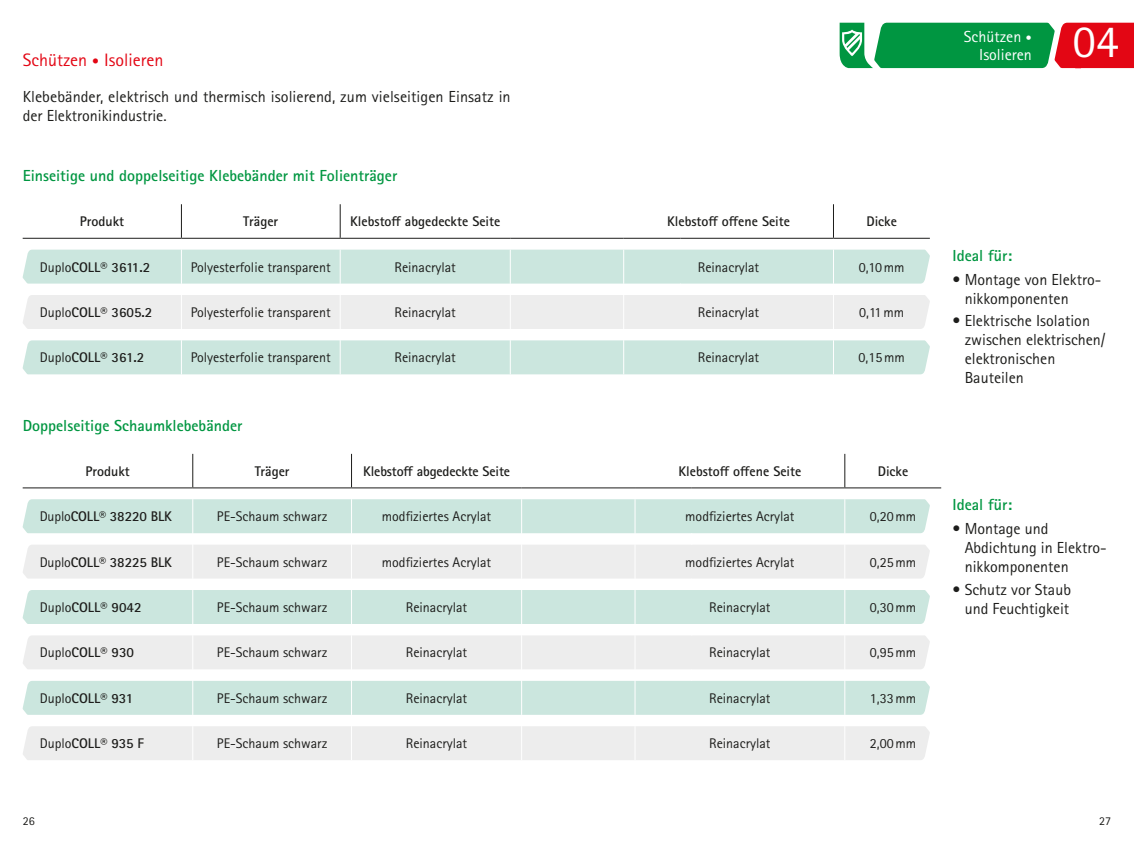
<style>
.page{position:relative;width:1134px;height:851px;background:#fff}
.page>*{position:absolute;margin:0;border:0;box-sizing:border-box;transform-origin:0 0}
.A_Fliesstext{font:46px "Rotis Sans Serif Std";color:#fff}
.A_Fliesstext-2{font:18px "Rotis Sans Serif Std";color:#e30614}
.A_Fliesstext-3{font:16px/19px "Rotis Sans Serif Std";color:#1d1d1b}
.A_Fliesstext-4{font:700 16px "Rotis Sans Serif Std";color:#009641}
.A_Headline{font:16px/18px "Rotis Sans Serif Std";color:#fff;text-align:right}
.t1{font:14px "Rotis Sans Serif Std";color:#1d1d1b}
.t2{font:700 14px "Rotis Sans Serif Std";color:#1d1d1b}
.t3{font:12px "Rotis Sans Serif Std";color:#1d1d1b}
.s1{font-weight:700;font-size:14px}
.s2{font-weight:400}
.s3{font-weight:700;font-size:12px}
</style>
<div class="page">
<svg style="left:840px;top:23px;width:294px;height:45px;background:#507a46"></svg>
<hr style="left:181px;top:204px;width:1px;height:34px;background:#1d1d1b">
<hr style="left:340px;top:204px;width:1px;height:34px;background:#1d1d1b">
<hr style="left:833px;top:204px;width:1px;height:34px;background:#1d1d1b">
<hr style="left:23px;top:238px;width:158px;height:1px;background:#1d1d1b">
<hr style="left:181px;top:238px;width:159px;height:1px;background:#1d1d1b">
<hr style="left:340px;top:238px;width:170px;height:1px;background:#1d1d1b">
<hr style="left:510px;top:238px;width:114px;height:1px;background:#1d1d1b">
<hr style="left:624px;top:238px;width:56px;height:1px;background:#1d1d1b">
<hr style="left:680px;top:238px;width:153px;height:1px;background:#1d1d1b">
<hr style="left:833px;top:238px;width:97px;height:1px;background:#1d1d1b">
<svg style="left:23px;top:249px;width:907px;height:125px"></svg>
<hr style="left:181px;top:340px;width:1px;height:34px;background:#fff">
<hr style="left:340px;top:340px;width:1px;height:34px;background:#fff">
<hr style="left:510px;top:340px;width:1px;height:34px;background:#fff">
<hr style="left:623px;top:340px;width:1px;height:34px;background:#fff">
<hr style="left:833px;top:340px;width:1px;height:34px;background:#fff">
<hr style="left:192px;top:454px;width:1px;height:33px;background:#1d1d1b">
<hr style="left:351px;top:454px;width:1px;height:33px;background:#1d1d1b">
<hr style="left:844px;top:454px;width:1px;height:33px;background:#1d1d1b">
<hr style="left:23px;top:487px;width:170px;height:1px;background:#1d1d1b">
<hr style="left:193px;top:487px;width:158px;height:1px;background:#1d1d1b">
<hr style="left:351px;top:487px;width:171px;height:1px;background:#1d1d1b">
<hr style="left:522px;top:487px;width:113px;height:1px;background:#1d1d1b">
<hr style="left:635px;top:487px;width:57px;height:1px;background:#1d1d1b">
<hr style="left:692px;top:487px;width:153px;height:1px;background:#1d1d1b">
<hr style="left:845px;top:487px;width:96px;height:1px;background:#1d1d1b">
<svg style="left:23px;top:499px;width:907px;height:261px"></svg>
<hr style="left:192px;top:726px;width:1px;height:34px;background:#fff">
<hr style="left:351px;top:726px;width:1px;height:34px;background:#fff">
<hr style="left:521px;top:726px;width:1px;height:34px;background:#fff">
<hr style="left:634px;top:726px;width:1px;height:34px;background:#fff">
<hr style="left:844px;top:726px;width:1px;height:34px;background:#fff">
<p class="A_Fliesstext-2" style="left:23px;top:50px;width:142px">Schützen <span class="s1">•</span> Isolieren</p>
<p class="A_Fliesstext-3" style="left:23px;top:87px;width:489px">Klebebänder, elektrisch und thermisch isolierend, zum vielseitigen Einsatz in der Elektronikindustrie.</p>
<p class="A_Fliesstext-4" style="left:23px;top:166px;width:376px">Einseitige und doppelseitige Klebebänder mit Folienträger</p>
<p class="t2" style="left:80px;top:212px;width:46px">Produkt</p>
<p class="t2" style="left:243px;top:212px;width:36px">Träger</p>
<p class="t2" style="left:350px;top:212px;width:152px">Klebstoff abgedeckte Seite</p>
<p class="t2" style="left:667px;top:212px;width:124px">Klebstoff offene Seite</p>
<p class="t2" style="left:866px;top:212px;width:32px">Dicke</p>
<p class="t2" style="left:40px;top:258px;width:112px"><span class="s2">Duplo</span>COLL® 3611.2</p>
<p class="t1" style="left:191px;top:258px;width:141px">Polyesterfolie transparent</p>
<p class="t1" style="left:394px;top:258px;width:63px">Reinacrylat</p>
<p class="t1" style="left:698px;top:258px;width:63px">Reinacrylat</p>
<p class="t1" style="left:859px;top:258px;width:47px">0,10mm</p>
<p class="t2" style="left:40px;top:303px;width:114px"><span class="s2">Duplo</span>COLL® 3605.2</p>
<p class="t1" style="left:191px;top:304px;width:141px">Polyesterfolie transparent</p>
<p class="t1" style="left:394px;top:304px;width:63px">Reinacrylat</p>
<p class="t1" style="left:698px;top:304px;width:63px">Reinacrylat</p>
<p class="t1" style="left:859px;top:304px;width:46px">0,11mm</p>
<p class="t2" style="left:40px;top:348px;width:106px"><span class="s2">Duplo</span>COLL® 361.2</p>
<p class="t1" style="left:191px;top:349px;width:141px">Polyesterfolie transparent</p>
<p class="t1" style="left:394px;top:349px;width:63px">Reinacrylat</p>
<p class="t1" style="left:698px;top:349px;width:63px">Reinacrylat</p>
<p class="t1" style="left:858px;top:349px;width:48px">0,15mm</p>
<p class="A_Fliesstext-4" style="left:23px;top:415px;width:221px">Doppelseitige Schaumklebebänder</p>
<p class="t2" style="left:86px;top:462px;width:46px">Produkt</p>
<p class="t2" style="left:255px;top:462px;width:36px">Träger</p>
<p class="t2" style="left:363px;top:462px;width:148px">Klebstoff abgedeckte Seite</p>
<p class="t2" style="left:678px;top:462px;width:124px">Klebstoff offene Seite</p>
<p class="t2" style="left:878px;top:462px;width:32px">Dicke</p>
<p class="t2" style="left:40px;top:507px;width:134px"><span class="s2">Duplo</span>COLL® 38220 BLK</p>
<p class="t1" style="left:217px;top:508px;width:112px">PE-Schaum schwarz</p>
<p class="t1" style="left:382px;top:508px;width:111px">modfiziertes Acrylat</p>
<p class="t1" style="left:685px;top:508px;width:111px">modfiziertes Acrylat</p>
<p class="t1" style="left:870px;top:508px;width:48px">0,20mm</p>
<p class="t2" style="left:40px;top:553px;width:134px"><span class="s2">Duplo</span>COLL® 38225 BLK</p>
<p class="t1" style="left:217px;top:553px;width:112px">PE-Schaum schwarz</p>
<p class="t1" style="left:382px;top:553px;width:111px">modfiziertes Acrylat</p>
<p class="t1" style="left:685px;top:553px;width:111px">modfiziertes Acrylat</p>
<p class="t1" style="left:870px;top:553px;width:48px">0,25mm</p>
<p class="t2" style="left:40px;top:598px;width:103px"><span class="s2">Duplo</span>COLL® 9042</p>
<p class="t1" style="left:217px;top:598px;width:112px">PE-Schaum schwarz</p>
<p class="t1" style="left:406px;top:598px;width:63px">Reinacrylat</p>
<p class="t1" style="left:709px;top:598px;width:63px">Reinacrylat</p>
<p class="t1" style="left:870px;top:598px;width:48px">0,30mm</p>
<p class="t2" style="left:40px;top:643px;width:96px"><span class="s2">Duplo</span>COLL® 930</p>
<p class="t1" style="left:217px;top:644px;width:112px">PE-Schaum schwarz</p>
<p class="t1" style="left:406px;top:644px;width:63px">Reinacrylat</p>
<p class="t1" style="left:709px;top:644px;width:63px">Reinacrylat</p>
<p class="t1" style="left:870px;top:644px;width:48px">0,95mm</p>
<p class="t2" style="left:40px;top:689px;width:95px"><span class="s2">Duplo</span>COLL® 931</p>
<p class="t1" style="left:217px;top:689px;width:112px">PE-Schaum schwarz</p>
<p class="t1" style="left:406px;top:689px;width:63px">Reinacrylat</p>
<p class="t1" style="left:709px;top:689px;width:63px">Reinacrylat</p>
<p class="t1" style="left:870px;top:689px;width:48px">1,33mm</p>
<p class="t2" style="left:40px;top:734px;width:106px"><span class="s2">Duplo</span>COLL® 935 F</p>
<p class="t1" style="left:217px;top:735px;width:112px">PE-Schaum schwarz</p>
<p class="t1" style="left:406px;top:735px;width:63px">Reinacrylat</p>
<p class="t1" style="left:709px;top:735px;width:63px">Reinacrylat</p>
<p class="t1" style="left:870px;top:735px;width:48px">2,00mm</p>
<p class="A_Headline" style="left:964px;top:28px;width:70px">Schützen <span class="s3">•<br></span>Isolieren</p>
<p class="A_Fliesstext" style="left:1073px;top:15px;width:47px">04</p>
<p class="A_Fliesstext-4" style="left:952px;top:245px;width:61px">Ideal für:</p>
<p class="A_Fliesstext-3" style="left:965px;top:270px;width:138px;text-indent:-12px">• Montage von Elektro&shy;nikkomponenten</p>
<p class="A_Fliesstext-3" style="left:965px;top:311px;width:142px;text-indent:-12px">• Elektrische Isolation zwischen elektrischen/ elektronischen<br>Bauteilen</p>
<p class="A_Fliesstext-4" style="left:952px;top:495px;width:61px">Ideal für:</p>
<p class="A_Fliesstext-3" style="left:965px;top:519px;width:143px;text-indent:-12px">• Montage und<br>Abdichtung in Elektro&shy;nikkomponenten</p>
<p class="A_Fliesstext-3" style="left:952px;top:580px;width:120px;text-align:right">• Schutz vor Staub und Feuchtigkeit</p>
<p class="t3" style="left:23px;top:814px;width:13px">26</p>
<p class="t3" style="left:1099px;top:814px;width:13px">27</p>
</div>
